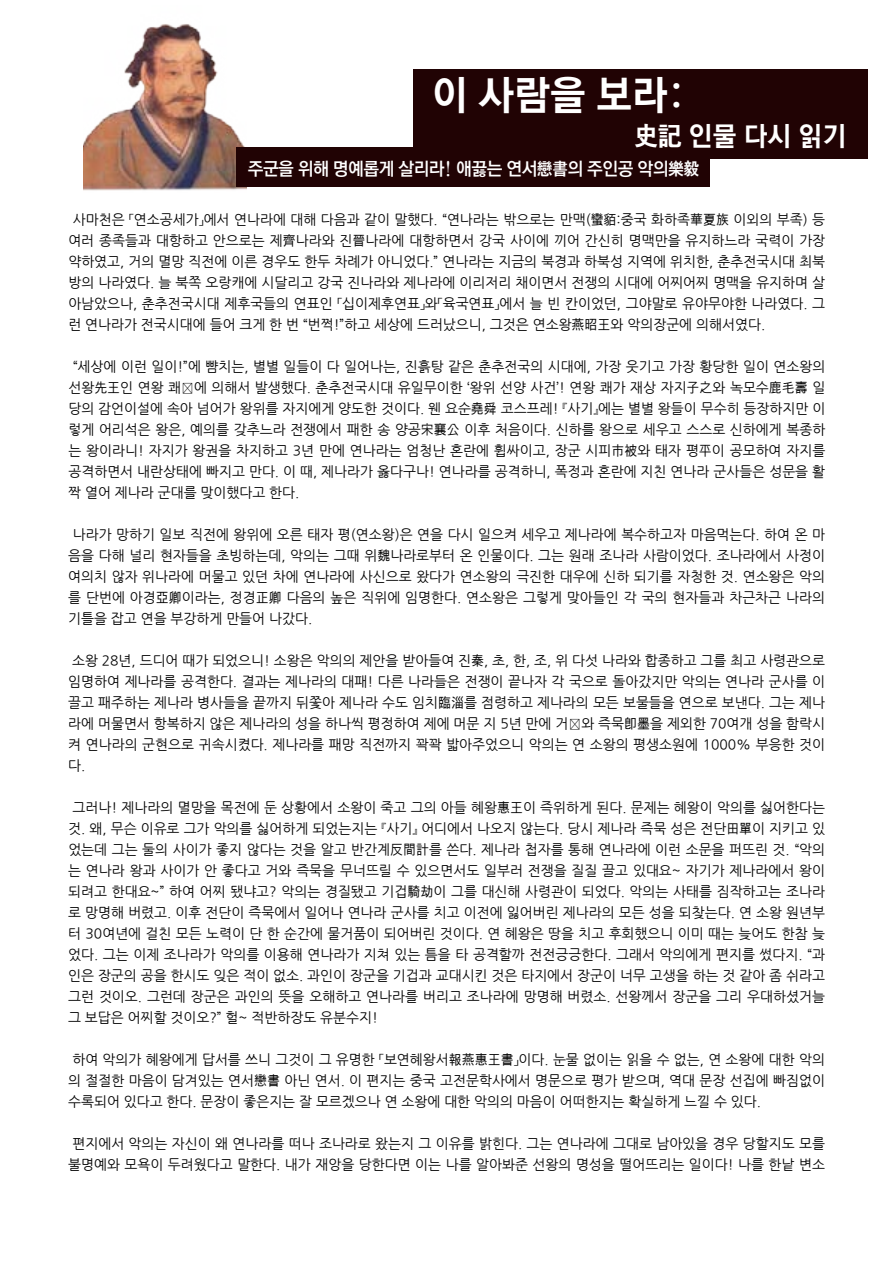
<style>
.page{position:relative;width:893px;height:1263px;background:#fff}
.page>*{position:absolute;margin:0;border:0;box-sizing:border-box;transform-origin:0 0}
.t1{font:40.5px "Dong A4 G";color:#fff}
.t2{font:27px "Dong A4 G";color:#fff}
.t3{font:18px "Dong A3 G";letter-spacing:-.03em;color:#fff}
.t4{font:13.8px/21px "Nanum Gothic";color:#000;text-align:justify}
</style>
<div class="page">
<img style="left:84px;top:24px;width:163px;height:167px">
<div style="left:413px;top:69px;width:454px;height:89px;background:#210304"></div>
<div style="left:236px;top:147px;width:473px;height:40px;background:#210304"></div>
<h1 class="t1" style="left:432px;top:70px;width:255px">이 사람을 보라:</h1>
<h2 class="t2" style="left:634px;top:119px;width:213px">史記 인물 다시 읽기</h2>
<h3 class="t3" style="left:248px;top:158px;width:453px">주군을 위해 명예롭게 살리라! 애끓는 연서戀書의 주인공 악의樂毅</h3>
<p class="t4" style="left:68px;top:209px;width:758px;text-indent:4px">사마천은 「연소공세가」에서 연나라에 대해 다음과 같이 말했다. “연나라는 밖으로는 만맥(蠻貊:중국 화하족華夏族 이외의 부족) 등 여러 종족들과 대항하고 안으로는 제齊나라와 진晉나라에 대항하면서 강국 사이에 끼어 간신히 명맥만을 유지하느라 국력이 가장 약하였고, 거의 멸망 직전에 이른 경우도 한두 차례가 아니었다.” 연나라는 지금의 북경과 하북성 지역에 위치한, 춘추전국시대 최북 방의 나라였다. 늘 북쪽 오랑캐에 시달리고 강국 진나라와 제나라에 이리저리 채이면서 전쟁의 시대에 어찌어찌 명맥을 유지하며 살 아남았으나, 춘추전국시대 제후국들의 연표인 「십이제후연표」와「육국연표」에서 늘 빈 칸이었던, 그야말로 유야무야한 나라였다. 그 런 연나라가 전국시대에 들어 크게 한 번 “번쩍!”하고 세상에 드러났으니, 그것은 연소왕燕昭王와 악의장군에 의해서였다.</p>
<p class="t4" style="left:68px;top:356px;width:758px;text-indent:4px">“세상에 이런 일이!”에 뺨치는, 별별 일들이 다 일어나는, 진흙탕 같은 춘추전국의 시대에, 가장 웃기고 가장 황당한 일이 연소왕의 선왕先王인 연왕 쾌噲에 의해서 발생했다. 춘추전국시대 유일무이한 ‘왕위 선양 사건’! 연왕 쾌가 재상 자지子之와 녹모수鹿毛壽 일 당의 감언이설에 속아 넘어가 왕위를 자지에게 양도한 것이다. 웬 요순堯舜 코스프레! 『사기』에는 별별 왕들이 무수히 등장하지만 이 렇게 어리석은 왕은, 예의를 갖추느라 전쟁에서 패한 송 양공宋襄公 이후 처음이다. 신하를 왕으로 세우고 스스로 신하에게 복종하 는 왕이라니! 자지가 왕권을 차지하고 3년 만에 연나라는 엄청난 혼란에 휩싸이고, 장군 시피市被와 태자 평平이 공모하여 자지를 공격하면서 내란상태에 빠지고 만다. 이 때, 제나라가 옳다구나! 연나라를 공격하니, 폭정과 혼란에 지친 연나라 군사들은 성문을 활 짝 열어 제나라 군대를 맞이했다고 한다.</p>
<p class="t4" style="left:68px;top:524px;width:758px;text-indent:5px">나라가 망하기 일보 직전에 왕위에 오른 태자 평(연소왕)은 연을 다시 일으켜 세우고 제나라에 복수하고자 마음먹는다. 하여 온 마 음을 다해 널리 현자들을 초빙하는데, 악의는 그때 위魏나라로부터 온 인물이다. 그는 원래 조나라 사람이었다. 조나라에서 사정이 여의치 않자 위나라에 머물고 있던 차에 연나라에 사신으로 왔다가 연소왕의 극진한 대우에 신하 되기를 자청한 것. 연소왕은 악의 를 단번에 아경亞卿이라는, 정경正卿 다음의 높은 직위에 임명한다. 연소왕은 그렇게 맞아들인 각 국의 현자들과 차근차근 나라의 기틀을 잡고 연을 부강하게 만들어 나갔다.</p>
<p class="t4" style="left:68px;top:650px;width:758px">소왕 28년, 드디어 때가 되었으니! 소왕은 악의의 제안을 받아들여 진秦, 초, 한, 조, 위 다섯 나라와 합종하고 그를 최고 사령관으로 임명하여 제나라를 공격한다. 결과는 제나라의 대패! 다른 나라들은 전쟁이 끝나자 각 국으로 돌아갔지만 악의는 연나라 군사를 이 끌고 패주하는 제나라 병사들을 끝까지 뒤쫓아 제나라 수도 임치臨淄를 점령하고 제나라의 모든 보물들을 연으로 보낸다. 그는 제나 라에 머물면서 항복하지 않은 제나라의 성을 하나씩 평정하여 제에 머문 지 5년 만에 거莒와 즉묵卽墨을 제외한 70여개 성을 함락시 켜 연나라의 군현으로 귀속시켰다. 제나라를 패망 직전까지 꽉꽉 밟아주었으니 악의는 연 소왕의 평생소원에 1000% 부응한 것이 다.</p>
<p class="t4" style="left:68px;top:797px;width:759px;text-indent:4px">그러나! 제나라의 멸망을 목전에 둔 상황에서 소왕이 죽고 그의 아들 혜왕惠王이 즉위하게 된다. 문제는 혜왕이 악의를 싫어한다는 것. 왜, 무슨 이유로 그가 악의를 싫어하게 되었는지는 『사기』 어디에서 나오지 않는다. 당시 제나라 즉묵 성은 전단田單이 지키고 있 었는데 그는 둘의 사이가 좋지 않다는 것을 알고 반간계反間計를 쓴다. 제나라 첩자를 통해 연나라에 이런 소문을 퍼뜨린 것. “악의 는 연나라 왕과 사이가 안 좋다고 거와 즉묵을 무너뜨릴 수 있으면서도 일부러 전쟁을 질질 끌고 있대요~ 자기가 제나라에서 왕이 되려고 한대요~” 하여 어찌 됐냐고? 악의는 경질됐고 기겁騎劫이 그를 대신해 사령관이 되었다. 악의는 사태를 짐작하고는 조나라 로 망명해 버렸고. 이후 전단이 즉묵에서 일어나 연나라 군사를 치고 이전에 잃어버린 제나라의 모든 성을 되찾는다. 연 소왕 원년부 터 30여년에 걸친 모든 노력이 단 한 순간에 물거품이 되어버린 것이다. 연 혜왕은 땅을 치고 후회했으니 이미 때는 늦어도 한참 늦 었다. 그는 이제 조나라가 악의를 이용해 연나라가 지쳐 있는 틈을 타 공격할까 전전긍긍한다. 그래서 악의에게 편지를 썼다지. “과 인은 장군의 공을 한시도 잊은 적이 없소. 과인이 장군을 기겁과 교대시킨 것은 타지에서 장군이 너무 고생을 하는 것 같아 좀 쉬라고 그런 것이오. 그런데 장군은 과인의 뜻을 오해하고 연나라를 버리고 조나라에 망명해 버렸소. 선왕께서 장군을 그리 우대하셨거늘 그 보답은 어찌할 것이오?” 헐~ 적반하장도 유분수지!</p>
<p class="t4" style="left:68px;top:1049px;width:758px;text-indent:4px">하여 악의가 혜왕에게 답서를 쓰니 그것이 그 유명한 「보연혜왕서報燕惠王書」이다. 눈물 없이는 읽을 수 없는, 연 소왕에 대한 악의 의 절절한 마음이 담겨있는 연서戀書 아닌 연서. 이 편지는 중국 고전문학사에서 명문으로 평가 받으며, 역대 문장 선집에 빠짐없이 수록되어 있다고 한다. 문장이 좋은지는 잘 모르겠으나 연 소왕에 대한 악의의 마음이 어떠한지는 확실하게 느낄 수 있다.</p>
<p class="t4" style="left:68px;top:1133px;width:758px;text-align:center">편지에서 악의는 자신이 왜 연나라를 떠나 조나라로 왔는지 그 이유를 밝힌다. 그는 연나라에 그대로 남아있을 경우 당할지도 모를 불명예와 모욕이 두려웠다고 말한다. 내가 재앙을 당한다면 이는 나를 알아봐준 선왕의 명성을 떨어뜨리는 일이다! 나를 한낱 변소</p>
</div>
